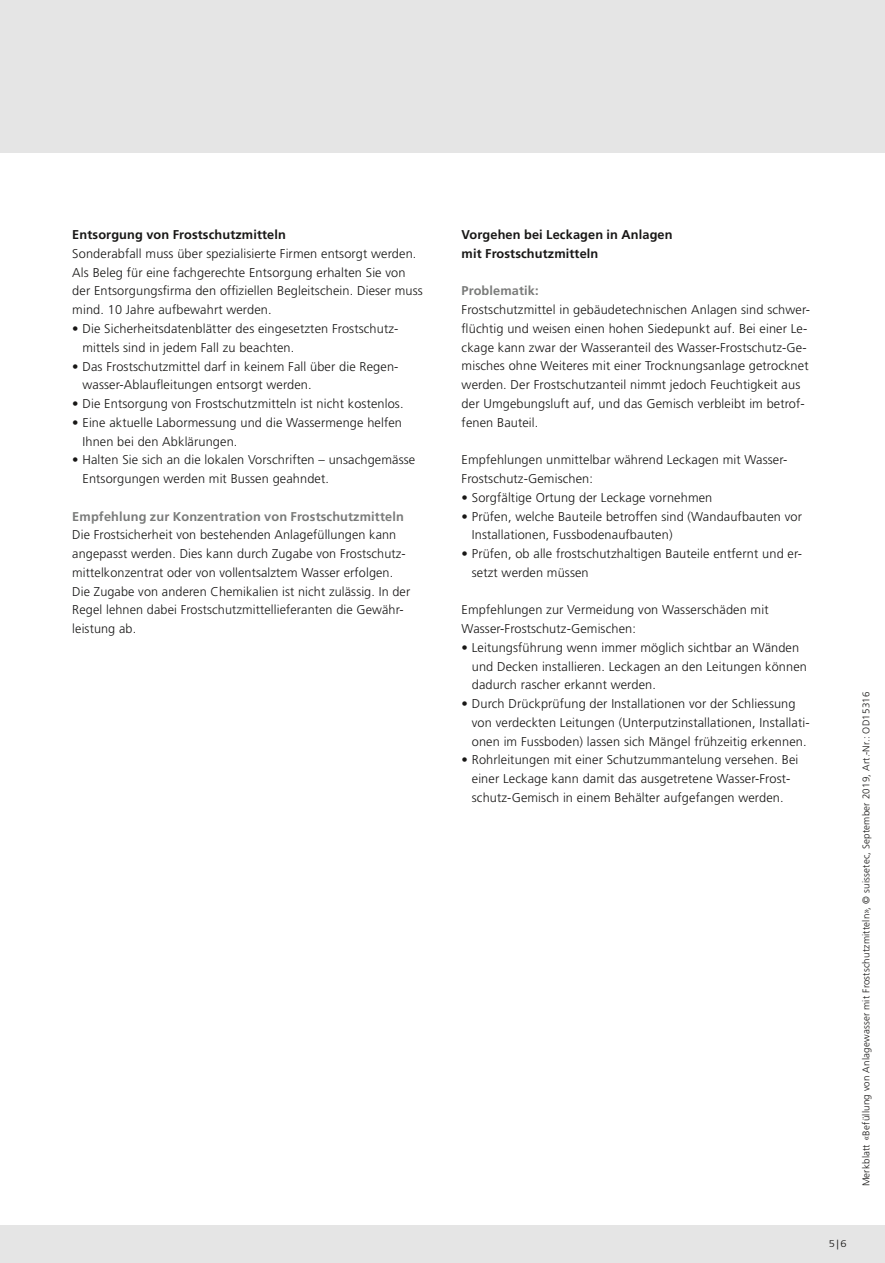
<style>
.page{position:relative;width:885px;height:1263px;background:#fff}
.page>*{position:absolute;margin:0;border:0;box-sizing:border-box;transform-origin:0 0}
.t1{font:300 12.75px/18.8px "Frutiger LT Std";letter-spacing:.01em;color:#181716}
.t2{font:700 12.75px/18.8px "Frutiger LT Std";letter-spacing:.01em;color:#181716}
.t3{font:700 12.75px "Frutiger LT Std";letter-spacing:.01em;color:#7a7b7a}
.t4{font:300 9.75px "Frutiger LT Std";letter-spacing:.02em;color:#181716}
.t5{font:300 9.75px "Frutiger LT Std";letter-spacing:.02em;color:#181716;scale:1.14 1}
</style>
<div class="page">
<div style="left:0;top:0;width:884px;height:1263px;background:#e5e5e5"></div>
<div style="left:0;top:153px;width:884px;height:1072px;background:#fff"></div>
<p class="t2" style="left:72px;top:225px;width:215px">Entsorgung von Frostschutzmitteln</p>
<p class="t1" style="left:72px;top:244px;width:352px">Sonderabfall muss über spezialisierte Firmen entsorgt werden.<br>Als Beleg für eine fachgerechte Entsorgung erhalten Sie von der Entsorgungsfirma den offiziellen Begleitschein. Dieser muss mind. 10 Jahre aufbewahrt werden.</p>
<p class="t1" style="left:82px;top:319px;width:316px;text-indent:-10px">• Die Sicherheitsdatenblätter des eingesetzten Frostschutz&shy;mittels sind in jedem Fall zu beachten.</p>
<p class="t1" style="left:82px;top:357px;width:316px;text-indent:-10px">• Das Frostschutzmittel darf in keinem Fall über die Regen&shy;wasser-Ablaufleitungen entsorgt werden.</p>
<p class="t1" style="left:72px;top:394px;width:333px">• Die Entsorgung von Frostschutzmitteln ist nicht kostenlos.</p>
<p class="t1" style="left:82px;top:413px;width:321px;text-indent:-10px">• Eine aktuelle Labormessung und die Wassermenge helfen<br>Ihnen bei den Abklärungen.</p>
<p class="t1" style="left:82px;top:451px;width:334px;text-indent:-10px">• Halten Sie sich an die lokalen Vorschriften – unsachgemässe<br>Entsorgungen werden mit Bussen geahndet.</p>
<p class="t3" style="left:72px;top:509px;width:333px">Empfehlung zur Konzentration von Frostschutzmitteln</p>
<p class="t1" style="left:72px;top:526px;width:339px">Die Frostsicherheit von bestehenden Anlagefüllungen kann angepasst werden. Dies kann durch Zugabe von Frostschutz&shy;mittelkonzentrat oder von vollentsalztem Wasser erfolgen.<br>Die Zugabe von anderen Chemikalien ist nicht zulässig. In der Regel lehnen dabei Frostschutzmittellieferanten die Gewähr&shy;leistung ab.</p>
<p class="t2" style="left:461px;top:225px;width:212px">Vorgehen bei Leckagen in Anlagen mit Frostschutzmitteln</p>
<p class="t3" style="left:461px;top:284px;width:78px">Problematik:</p>
<p class="t1" style="left:461px;top:301px;width:350px">Frostschutzmittel in gebäudetechnischen Anlagen sind schwer&shy;flüchtig und weisen einen hohen Siedepunkt auf. Bei einer Le&shy;ckage kann zwar der Wasseranteil des Wasser-Frostschutz-Ge&shy;misches ohne Weiteres mit einer Trocknungsanlage getrocknet werden. Der Frostschutzanteil nimmt jedoch Feuchtigkeit aus der Umgebungsluft auf, und das Gemisch verbleibt im betrof&shy;fenen Bauteil.</p>
<p class="t1" style="left:461px;top:451px;width:327px">Empfehlungen unmittelbar während Leckagen mit Wasser-<br>Frostschutz-Gemischen:</p>
<p class="t1" style="left:461px;top:488px;width:252px">• Sorgfältige Ortung der Leckage vornehmen</p>
<p class="t1" style="left:472px;top:507px;width:331px;text-indent:-10px">• Prüfen, welche Bauteile betroffen sind (Wandaufbauten vor<br>Installationen, Fussbodenaufbauten)</p>
<p class="t1" style="left:472px;top:544px;width:331px;text-indent:-10px">• Prüfen, ob alle frostschutzhaltigen Bauteile entfernt und er&shy;setzt werden müssen</p>
<p class="t1" style="left:461px;top:601px;width:308px">Empfehlungen zur Vermeidung von Wasserschäden mit<br>Wasser-Frostschutz-Gemischen:</p>
<p class="t1" style="left:472px;top:638px;width:336px;text-indent:-10px">• Leitungsführung wenn immer möglich sichtbar an Wänden und Decken installieren. Leckagen an den Leitungen können dadurch rascher erkannt werden.</p>
<p class="t1" style="left:472px;top:694px;width:339px;text-indent:-10px">• Durch Drückprüfung der Installationen vor der Schliessung von verdeckten Leitungen (Unterputzinstallationen, Installati&shy;onen im Fussboden) lassen sich Mängel frühzeitig erkennen.</p>
<p class="t1" style="left:461px;top:751px;width:338px;text-align:center">• Rohrleitungen mit einer Schutzummantelung versehen. Bei einer Leckage kann damit das ausgetretene Wasser-Frost&shy;schutz-Gemisch in einem Behälter aufgefangen werden.</p>
<p class="t4" style="left:860px;top:1186px;width:496px;rotate:-90deg">Merkblatt «Befüllung von Anlagewasser mit Frostschutzmitteln», © suissetec, September 2019, Art.-Nr.: OD15316</p>
<p class="t5" style="left:828px;top:1238px;width:17px">5|6</p>
</div>
